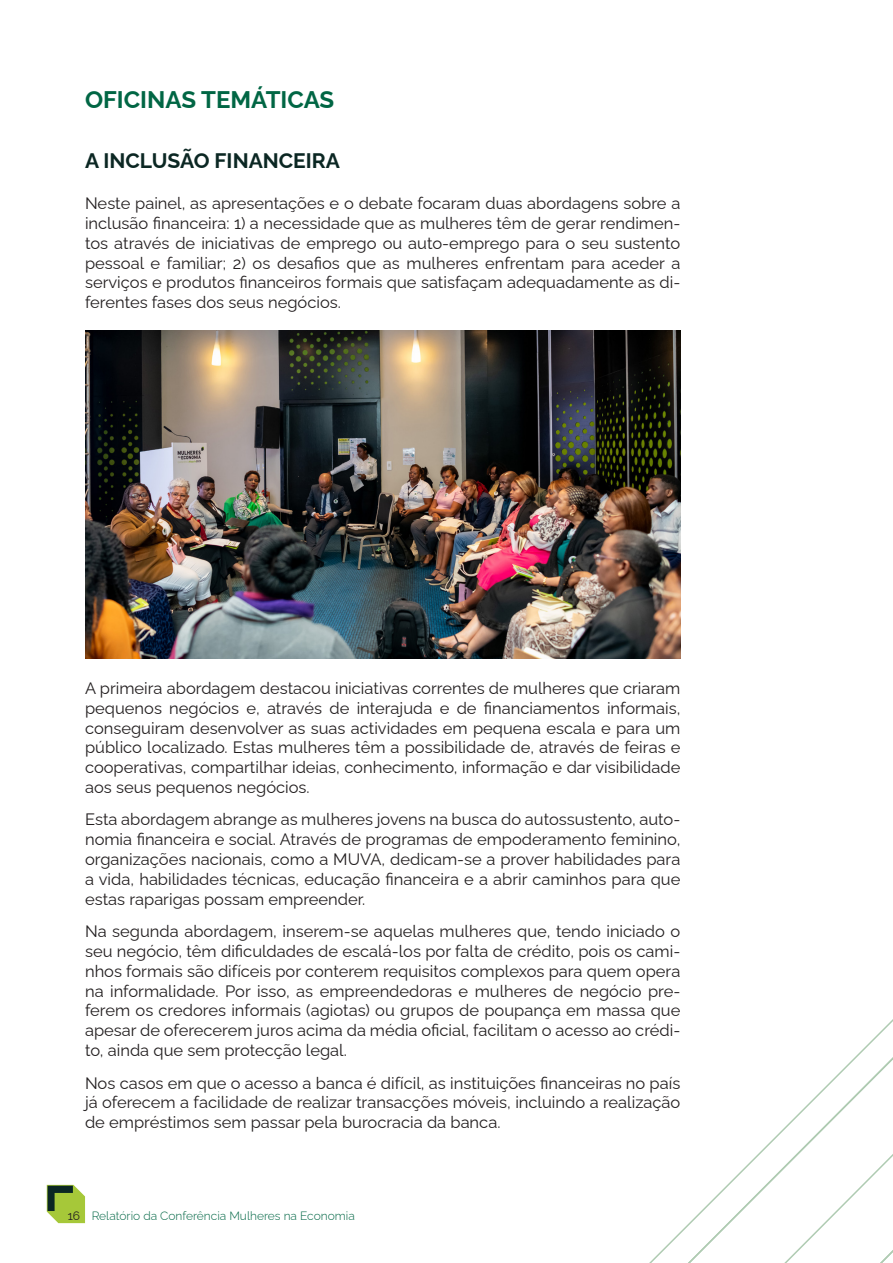
<style>
.page{position:relative;width:893px;height:1263px;background:#fff}
.page>*{position:absolute;margin:0;border:0;box-sizing:border-box;transform-origin:0 0}
.SUBTITULO{font:700 24px "Raleway";color:#016644}
.SUBTITULO_2{font:700 21px "Raleway";color:#0b2723}
.TEXTO{font:16.5px/19.8px "Raleway";color:#231f20;text-align:justify}
.t1{font:300 12px "Raleway";color:#016644}
.t2{font:12px "Raleway";color:#231f20}
</style>
<div class="page">
<svg style="left:47px;top:1185px;width:38px;height:38px"></svg>
<img style="left:85px;top:331px;width:595px;height:328px">
<svg style="left:649px;top:1019px;width:244px;height:244px"></svg>
<p class="SUBTITULO" style="left:85px;top:80px;width:251px">OFICINAS TEMÁTICAS</p>
<p class="SUBTITULO_2" style="left:85px;top:144px;width:256px">A INCLUSÃO FINANCEIRA</p>
<p class="TEXTO" style="left:85px;top:192px;width:597px">Neste painel, as apresentações e o debate focaram duas abordagens sobre a inclusão financeira: 1) a necessidade que as mulheres têm de gerar rendimen&shy;tos através de iniciativas de emprego ou auto-emprego para o seu sustento pessoal e familiar; 2) os desafios que as mulheres enfrentam para aceder a serviços e produtos financeiros formais que satisfaçam adequadamente as di&shy;ferentes fases dos seus negócios.</p>
<p class="TEXTO" style="left:85px;top:676px;width:597px">A primeira abordagem destacou iniciativas correntes de mulheres que criaram pequenos negócios e, através de interajuda e de financiamentos informais, conseguiram desenvolver as suas actividades em pequena escala e para um público localizado. Estas mulheres têm a possibilidade de, através de feiras e cooperativas, compartilhar ideias, conhecimento, informação e dar visibilidade aos seus pequenos negócios.</p>
<p class="TEXTO" style="left:85px;top:808px;width:597px">Esta abordagem abrange as mulheres jovens na busca do autossustento, auto&shy;nomia financeira e social. Através de programas de empoderamento feminino, organizações nacionais, como a MUVA, dedicam-se a prover habilidades para a vida, habilidades técnicas, educação financeira e a abrir caminhos para que estas raparigas possam empreender.</p>
<p class="TEXTO" style="left:85px;top:920px;width:597px">Na segunda abordagem, inserem-se aquelas mulheres que, tendo iniciado o seu negócio, têm dificuldades de escalá-los por falta de crédito, pois os cami&shy;nhos formais são difíceis por conterem requisitos complexos para quem opera na informalidade. Por isso, as empreendedoras e mulheres de negócio pre&shy;ferem os credores informais (agiotas) ou grupos de poupança em massa que apesar de oferecerem juros acima da média oficial, facilitam o acesso ao crédi&shy;to, ainda que sem protecção legal.</p>
<p class="TEXTO" style="left:85px;top:1071px;width:597px">Nos casos em que o acesso a banca é difícil, as instituições financeiras no país já oferecem a facilidade de realizar transacções móveis, incluindo a realização de empréstimos sem passar pela burocracia da banca.</p>
<p class="t2" style="left:68px;top:1206px;width:14px">16</p>
<p class="t1" style="left:92px;top:1206px;width:265px">Relatório da Conferência Mulheres na Economia</p>
</div>
